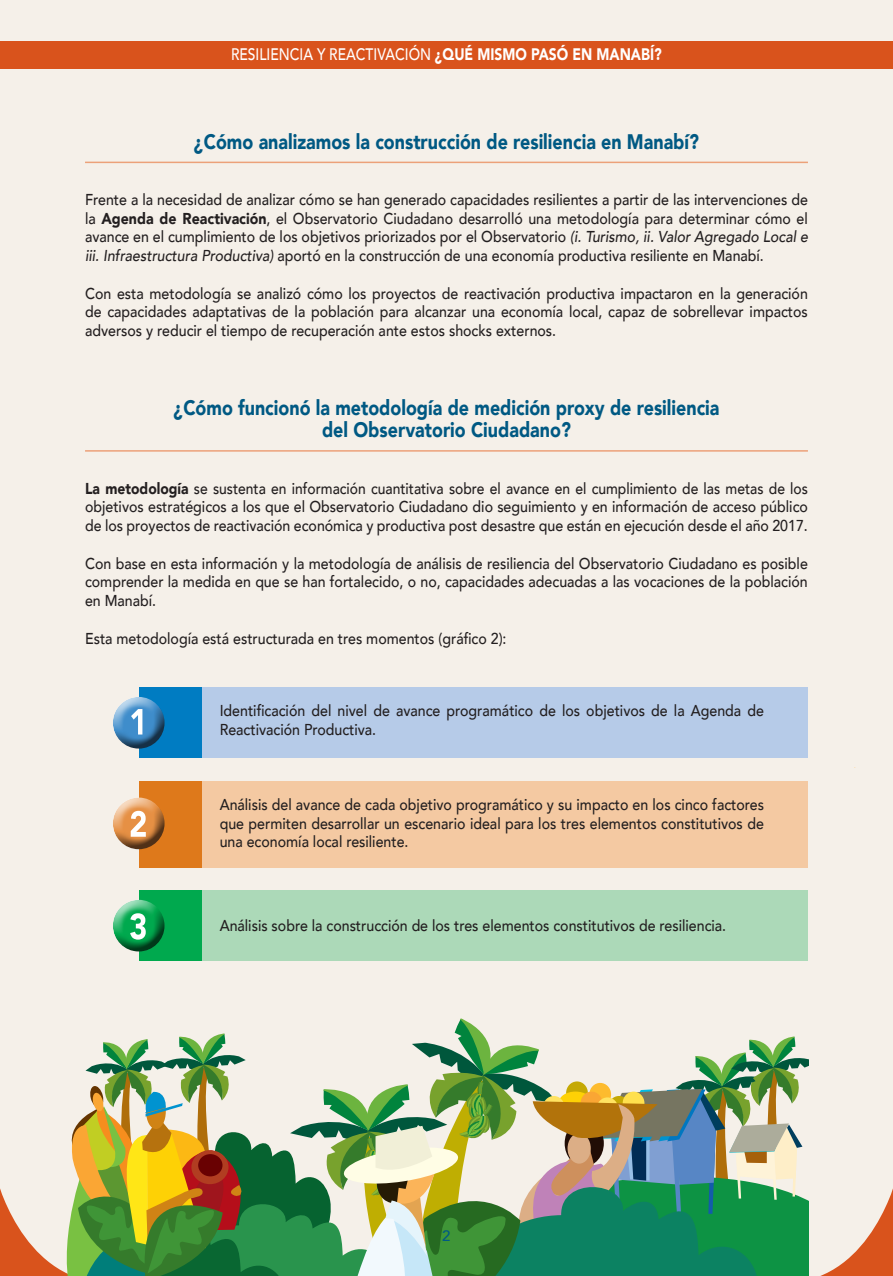
<style>
.page{position:relative;width:893px;height:1276px;background:#f5f0e9}
.page>*{position:absolute;margin:0;border:0;box-sizing:border-box;transform-origin:0 0}
.t1{font:900 21px/22.5px "Avenir";color:#005983;text-align:center;scale:.85 1}
.t2{font:500 16.65px "Avenir";color:#fff;scale:.83 1}
.t3{font:500 15.75px/18.8px "Avenir";color:#231f20;text-align:justify;scale:.9 1}
.t4{font:500 15.75px/18.8px "Avenir";color:#231f20;text-align:justify;scale:.88 1}
.t5{font:500 15px "Avenir";color:#005983}
.s1{font-weight:900}
.s2{font-style:italic}
</style>
<div class="page">
<div style="left:0;top:41px;width:893px;height:28px;background:#d9531c"></div>
<svg style="left:0;top:1018px;width:893px;height:258px"></svg>
<div style="left:139px;top:687px;width:669px;height:71px;background:#b6cbe8"></div>
<div style="left:139px;top:687px;width:63px;height:71px;background:#007cc2"></div>
<div style="left:112px;top:695px;width:55px;height:38px;background:#fff;opacity:.75"></div>
<div style="left:112px;top:704px;width:55px;height:45px;background:#231f20;opacity:.75"></div>
<svg style="left:131px;top:709px;width:11px;height:25px"></svg>
<div style="left:139px;top:890px;width:669px;height:71px;background:#acd9b8"></div>
<div style="left:139px;top:890px;width:63px;height:71px;background:#00a94e"></div>
<div style="left:112px;top:898px;width:55px;height:38px;background:#fff;opacity:.75"></div>
<div style="left:112px;top:907px;width:55px;height:45px;background:#231f20;opacity:.75"></div>
<svg style="left:130px;top:913px;width:16px;height:26px"></svg>
<div style="left:139px;top:781px;width:669px;height:86px;background:#f4c9a2"></div>
<div style="left:139px;top:781px;width:63px;height:86px;background:#de791b"></div>
<hr style="left:85px;top:450px;width:723px;height:2px;background:#eca179">
<hr style="left:85px;top:162px;width:723px;height:1px;background:#eca179">
<div style="left:112px;top:795px;width:55px;height:39px;background:#fff;opacity:.75"></div>
<div style="left:112px;top:805px;width:55px;height:44px;background:#231f20;opacity:.75"></div>
<svg style="left:131px;top:811px;width:15px;height:25px"></svg>
<p class="t2" style="left:231px;top:40px;width:520px">RESILIENCIA Y REACTIVACIÓN <span class="s1">¿QUÉ MISMO PASÓ EN MANABÍ?</span></p>
<h1 class="t1" style="left:194px;top:129px;width:596px">¿Cómo analizamos la construcción de resiliencia en Manabí?</h1>
<p class="t3" style="left:85px;top:189px;width:805px">Frente a la necesidad de analizar cómo se han generado capacidades resilientes a partir de las intervenciones de la <span class="s1">Agenda de Reactivación</span>, el Observatorio Ciudadano desarrolló una metodología para determinar cómo el avance en el cumplimiento de los objetivos priorizados por el Observatorio <span class="s2">(i. Turismo, ii. Valor Agregado Local e iii. Infraestructura Productiva)</span> aportó en la construcción de una economía productiva resiliente en Manabí.</p>
<p class="t3" style="left:85px;top:283px;width:805px">Con esta metodología se analizó cómo los proyectos de reactivación productiva impactaron en la generación de capacidades adaptativas de la población para alcanzar una economía local, capaz de sobrellevar impactos adversos y reducir el tiempo de recuperación ante estos shocks externos.</p>
<h1 class="t1" style="left:173px;top:396px;width:644px">¿Cómo funcionó la metodología de medición proxy de resiliencia del Observatorio Ciudadano?</h1>
<p class="t4" style="left:85px;top:478px;width:823px"><span class="s1">La metodología</span> se sustenta en información cuantitativa sobre el avance en el cumplimiento de las metas de los objetivos estratégicos a los que el Observatorio Ciudadano dio seguimiento y en información de acceso público de los proyectos de reactivación económica y productiva post desastre que están en ejecución desde el año 2017.</p>
<p class="t3" style="left:85px;top:553px;width:805px">Con base en esta información y la metodología de análisis de resiliencia del Observatorio Ciudadano es posible comprender la medida en que se han fortalecido, o no, capacidades adecuadas a las vocaciones de la población en Manabí.</p>
<p class="t3" style="left:85px;top:628px;width:470px">Esta metodología está estructurada en tres momentos (gráfico 2):</p>
<p class="t3" style="left:220px;top:700px;width:606px">Identificación del nivel de avance programático de los objetivos de la Agenda de<br>Reactivación Productiva.</p>
<p class="t3" style="left:220px;top:794px;width:606px">Análisis del avance de cada objetivo programático y su impacto en los cinco factores que permiten desarrollar un escenario ideal para los tres elementos constitutivos de una economía local resiliente.</p>
<p class="t3" style="left:220px;top:915px;width:564px">Análisis sobre la construcción de los tres elementos constitutivos de resiliencia.</p>
<p class="t5" style="left:442px;top:1223px;width:10px">2</p>
</div>
